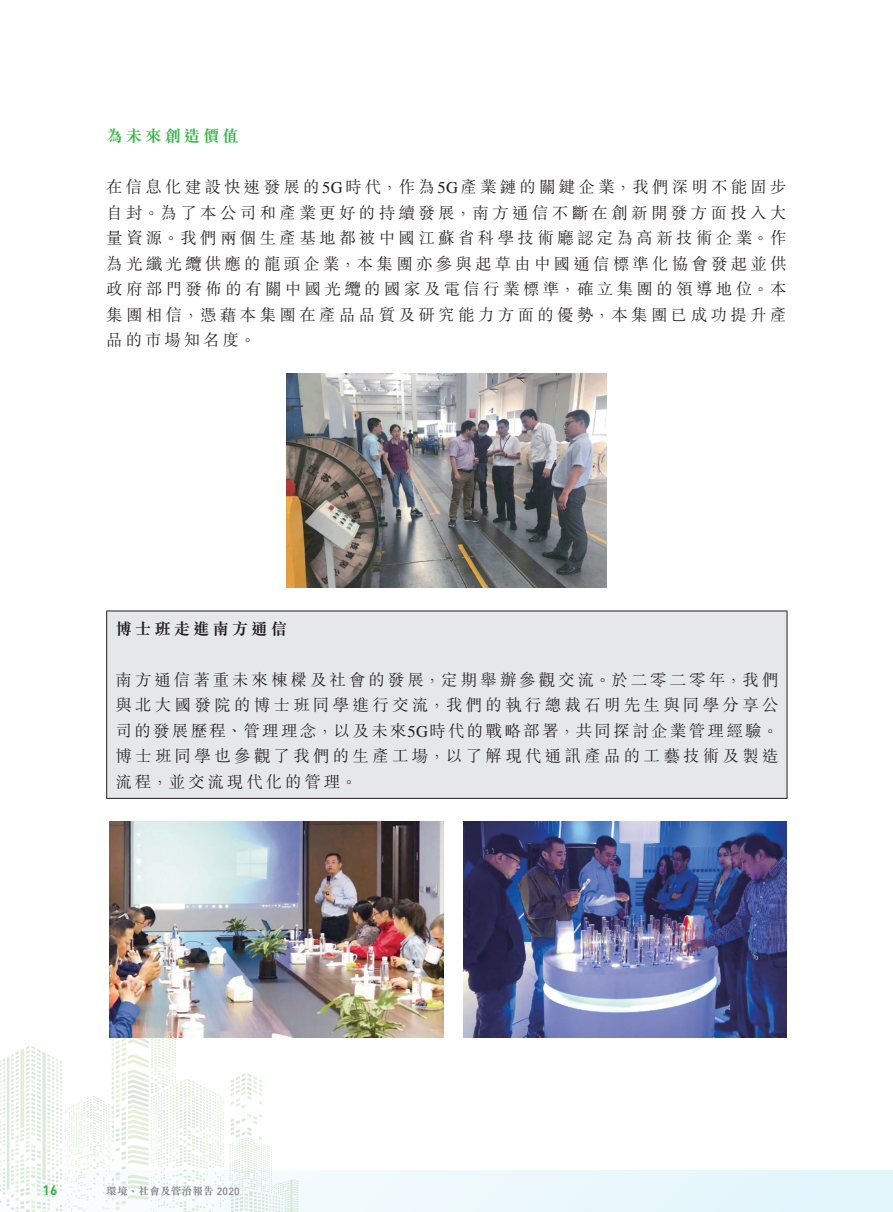
<style>
.page{position:relative;width:893px;height:1212px;background:#fff}
.page>*{position:absolute;margin:0;border:0;box-sizing:border-box;transform-origin:0 0}
.t1{font:300 16.5px/25.5px "M Sung HK";letter-spacing:.195em;color:#231f20;text-align:justify}
.t2{font:700 16.5px "M Sung HK";letter-spacing:.175em;color:#231f20}
.t3{font:700 16.5px "M Sung HK";letter-spacing:.175em;color:#3ab54a}
.t4{font:700 13.5px "DIN Pro";color:#3ab54a}
.t5{font:700 10.5px "M Sung HK";letter-spacing:.025em;color:#808285}
.s1{font-family:"Times LT Std";font-weight:400}
.s2{font-family:"DIN Pro";font-weight:500}
</style>
<div class="page">
<div style="left:0;top:1170px;width:893px;height:42px;background:#eaf7fc"></div>
<svg style="left:229px;top:1073px;width:69px;height:139px"></svg>
<svg style="left:0;top:1037px;width:223px;height:175px"></svg>
<img style="left:286px;top:374px;width:320px;height:213px">
<div style="left:107px;top:611px;width:680px;height:187px;background:#e6e7e9"></div>
<hr style="left:106px;top:611px;width:681px;height:1px;background:#231f20">
<hr style="left:106px;top:611px;width:1px;height:187px;background:#231f20">
<hr style="left:787px;top:611px;width:1px;height:187px;background:#231f20">
<hr style="left:106px;top:798px;width:681px;height:1px;background:#231f20">
<img style="left:109px;top:822px;width:335px;height:215px">
<img style="left:464px;top:822px;width:323px;height:215px">
<p class="t3" style="left:106px;top:128px;width:134px">為未來創造價值</p>
<p class="t1" style="left:106px;top:173px;width:682px">在信息化建設快速發展的<span class="s1">5G</span>時代，作為<span class="s1">5G</span>產業鏈的關鍵企業，我們深明不能固步自封。為了本公司和產業更好的持續發展，南方通信不斷在創新開發方面投入大量資源。我們兩個生產基地都被中國江蘇省科學技術廳認定為高新技術企業。作為光纖光纜供應的龍頭企業，本集團亦參與起草由中國通信標準化協會發起並供政府部門發佈的有關中國光纜的國家及電信行業標準，確立集團的領導地位。本集團相信，憑藉本集團在產品品質及研究能力方面的優勢，本集團已成功提升產品的市場知名度。</p>
<p class="t2" style="left:116px;top:620px;width:173px">博士班走進南方通信</p>
<p class="t1" style="left:116px;top:666px;width:665px">南方通信著重未來棟樑及社會的發展，定期舉辦參觀交流。於二零二零年，我們與北大國發院的博士班同學進行交流，我們的執行總裁石明先生與同學分享公司的發展歷程、管理理念，以及未來<span class="s1">5G</span>時代的戰略部署，共同探討企業管理經驗。博士班同學也參觀了我們的生產工場，以了解現代通訊產品的工藝技術及製造流程，並交流現代化的管理。</p>
<p class="t4" style="left:43px;top:1179px;width:16px">16</p>
<p class="t5" style="left:106px;top:1186px;width:135px">環境、社會及管治報告 <span class="s2">2020</span></p>
</div>
